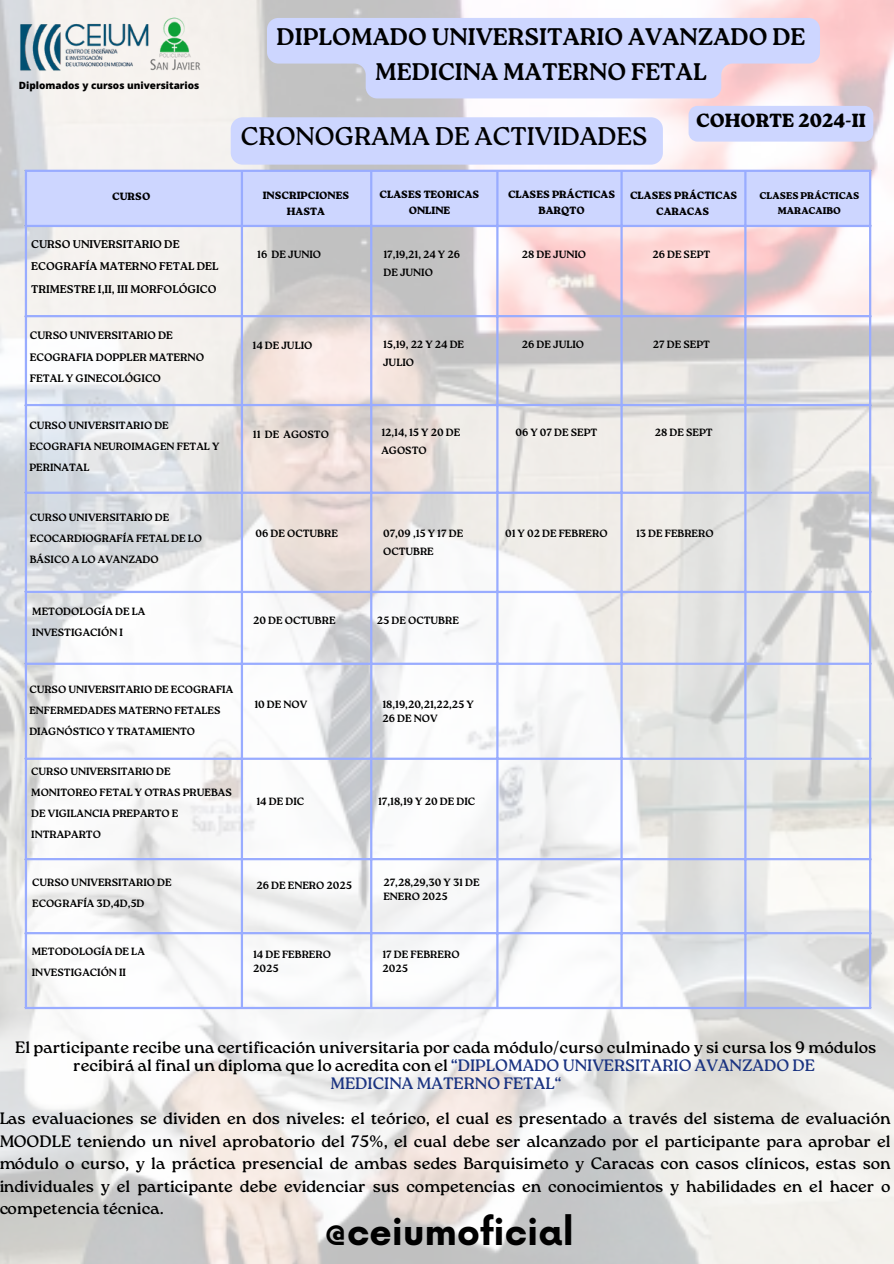
<style>
.page{position:relative;width:894px;height:1264px;background:#fff}
.page>*{position:absolute;margin:0;border:0;box-sizing:border-box;transform-origin:0 0}
.t1{font:700 36px "Now";color:#000}
.t2{font:25.5px "Roca One";color:#000}
.t3{font:700 24px "Roca One";color:#000}
.t4{font:800 19.05px "Roca One";color:#000}
.t5{font:16.5px/22.5px "Roca One";color:#000;text-align:justify}
.t6{font:16.5px "Roca One";color:#1a3381}
.t7{font:700 11.1px/22.4px "Roca One";color:#000}
.t8{font:700 10.8px/21.6px "Roca One";color:#000}
.t9{font:700 10.5px/21px "Roca One";color:#000}
.t10{font:800 10.5px/15.8px "Roca One";color:#000;text-align:center}
.t11{font:800 10.05px "Open Sans";color:#000}
.t12{font:800 9.75px/14.7px "Roca One";color:#000;text-align:center}
.s1{color:#1a3381}
</style>
<div class="page">
<img style="left:0;top:0;width:893px;height:1263px">
<div style="left:27px;top:172px;width:841px;height:53px;background:#cdd6ff"></div>
<hr style="left:25px;top:172px;width:2px;height:834px;background:#99acff">
<hr style="left:241px;top:172px;width:2px;height:834px;background:#99acff">
<hr style="left:370px;top:172px;width:2px;height:834px;background:#99acff">
<hr style="left:496px;top:172px;width:2px;height:834px;background:#99acff">
<hr style="left:620px;top:172px;width:2px;height:834px;background:#99acff">
<hr style="left:744px;top:172px;width:2px;height:834px;background:#99acff">
<hr style="left:868px;top:172px;width:3px;height:834px;background:#99acff">
<hr style="left:25px;top:170px;width:846px;height:2px;background:#99acff">
<hr style="left:25px;top:225px;width:846px;height:2px;background:#99acff">
<hr style="left:25px;top:315px;width:846px;height:2px;background:#99acff">
<hr style="left:25px;top:404px;width:846px;height:2px;background:#99acff">
<hr style="left:25px;top:491px;width:846px;height:3px;background:#99acff">
<hr style="left:25px;top:591px;width:846px;height:2px;background:#99acff">
<hr style="left:25px;top:662px;width:846px;height:3px;background:#99acff">
<hr style="left:25px;top:757px;width:846px;height:3px;background:#99acff">
<hr style="left:25px;top:858px;width:846px;height:2px;background:#99acff">
<hr style="left:25px;top:932px;width:846px;height:2px;background:#99acff">
<hr style="left:25px;top:1006px;width:846px;height:3px;background:#99acff">
<img style="left:13px;top:13px;width:193px;height:65px">
<svg style="left:267px;top:18px;width:552px;height:80px;background:#cfd4f7"></svg>
<div style="left:688px;top:106px;width:185px;height:36px;background:#cdd6ff"></div>
<div style="left:231px;top:117px;width:431px;height:48px;background:#cdd6ff;border-radius:12px"></div>
<p class="t11" style="left:19px;top:78px;width:182px">Diplomados y cursos universitarios</p>
<p class="t10" style="left:112px;top:188px;width:40px">CURSO</p>
<p class="t7" style="left:31px;top:233px;width:189px">CURSO UNIVERSITARIO DE<br>ECOGRAFÍA MATERNO FETAL DEL<br>TRIMESTRE I,II, III MORFOLÓGICO</p>
<p class="t8" style="left:30px;top:325px;width:176px">CURSO UNIVERSITARIO DE<br>ECOGRAFIA DOPPLER MATERNO<br>FETAL Y GINECOLÓGICO</p>
<p class="t9" style="left:29px;top:415px;width:191px">CURSO UNIVERSITARIO DE<br>ECOGRAFIA NEUROIMAGEN FETAL Y<br>PERINATAL</p>
<p class="t9" style="left:30px;top:506px;width:174px">CURSO UNIVERSITARIO DE<br>ECOCARDIOGRAFÍA FETAL DE LO<br>BÁSICO A LO AVANZADO</p>
<p class="t9" style="left:32px;top:600px;width:114px">METODOLOGÍA DE LA<br>INVESTIGACIÓN I</p>
<p class="t3" style="left:276px;top:23px;width:530px">DIPLOMADO UNIVERSITARIO AVANZADO DE</p>
<p class="t3" style="left:375px;top:58px;width:333px">MEDICINA MATERNO FETAL</p>
<p class="t2" style="left:241px;top:121px;width:408px">CRONOGRAMA DE ACTIVIDADES</p>
<p class="t4" style="left:696px;top:109px;width:171px">COHORTE 2024-II</p>
<p class="t10" style="left:263px;top:187px;width:88px">INSCRIPCIONES<br>HASTA</p>
<p class="t10" style="left:379px;top:186px;width:101px">CLASES TEORICAS<br>ONLINE</p>
<p class="t10" style="left:508px;top:186px;width:109px">CLASES PRÁCTICAS<br>BARQTO</p>
<p class="t10" style="left:630px;top:188px;width:109px">CLASES PRÁCTICAS<br>CARACAS</p>
<p class="t12" style="left:759px;top:189px;width:101px">CLASES PRÁCTICAS<br>MARACAIBO</p>
<p class="t9" style="left:257px;top:243px;width:65px">16 DE JUNIO</p>
<p class="t9" style="left:521px;top:244px;width:66px">28 DE JUNIO</p>
<p class="t9" style="left:652px;top:243px;width:59px">26 DE SEPT</p>
<p class="t9" style="left:383px;top:245px;width:78px;line-height:18.3px">17,19,21, 24 Y 26<br>DE JUNIO</p>
<p class="t9" style="left:252px;top:335px;width:61px">14 DE JULIO</p>
<p class="t9" style="left:383px;top:335px;width:82px;line-height:18.3px">15,19, 22 Y 24 DE<br>JULIO</p>
<p class="t9" style="left:522px;top:333px;width:64px">26 DE JULIO</p>
<p class="t9" style="left:652px;top:333px;width:59px">27 DE SEPT</p>
<p class="t9" style="left:253px;top:424px;width:77px">11 DE AGOSTO</p>
<p class="t9" style="left:381px;top:423px;width:80px;line-height:18.3px">12,14, 15 Y 20 DE<br>AGOSTO</p>
<p class="t9" style="left:515px;top:421px;width:83px">06 Y 07 DE SEPT</p>
<p class="t9" style="left:654px;top:421px;width:59px">28 DE SEPT</p>
<p class="t9" style="left:255px;top:522px;width:84px">06 DE OCTUBRE</p>
<p class="t9" style="left:383px;top:523px;width:82px;line-height:18.3px">07,09 ,15 Y 17 DE<br>OCTUBRE</p>
<p class="t9" style="left:505px;top:522px;width:104px">01 Y 02 DE FEBRERO</p>
<p class="t9" style="left:636px;top:522px;width:79px">13 DE FEBRERO</p>
<p class="t9" style="left:253px;top:610px;width:84px">20 DE OCTUBRE</p>
<p class="t9" style="left:377px;top:610px;width:84px">25 DE OCTUBRE</p>
<p class="t9" style="left:29px;top:679px;width:205px">CURSO UNIVERSITARIO DE ECOGRAFIA<br>ENFERMEDADES MATERNO FETALES<br>DIAGNÓSTICO Y TRATAMIENTO</p>
<p class="t9" style="left:31px;top:761px;width:202px">CURSO UNIVERSITARIO DE<br>MONITOREO FETAL Y OTRAS PRUEBAS<br>DE VIGILANCIA PREPARTO E<br>INTRAPARTO</p>
<p class="t9" style="left:32px;top:872px;width:141px">CURSO UNIVERSITARIO DE<br>ECOGRAFÍA 3D,4D,5D</p>
<p class="t9" style="left:32px;top:940px;width:114px">METODOLOGÍA DE LA<br>INVESTIGACIÓN II</p>
<p class="t9" style="left:254px;top:694px;width:54px">10 DE NOV</p>
<p class="t9" style="left:382px;top:697px;width:93px;line-height:14.1px">18,19,20,21,22,25 Y<br>26 DE NOV</p>
<p class="t9" style="left:256px;top:791px;width:49px">14 DE DIC</p>
<p class="t9" style="left:378px;top:791px;width:99px">17,18,19 Y 20 DE DIC</p>
<p class="t9" style="left:256px;top:875px;width:97px">26 DE ENERO 2025</p>
<p class="t9" style="left:253px;top:947px;width:79px;line-height:14.1px">14 DE FEBRERO<br>2025</p>
<p class="t9" style="left:383px;top:875px;width:98px;line-height:14.1px">27,28,29,30 Y 31 DE<br>ENERO 2025</p>
<p class="t9" style="left:382px;top:947px;width:79px;line-height:14.1px">17 DE FEBRERO<br>2025</p>
<p class="t5" style="left:15px;top:1037px;width:862px;line-height:18px;text-align:center">El participante recibe una certificación universitaria por cada módulo/curso culminado y si cursa los 9 módulos recibirá al final un diploma que lo acredita con el <span class="s1">“DIPLOMADO UNIVERSITARIO AVANZADO DE</span></p>
<p class="t6" style="left:330px;top:1073px;width:232px">MEDICINA MATERNO FETAL“</p>
<p class="t5" style="left:-1px;top:1107px;width:892px">Las evaluaciones se dividen en dos niveles: el teórico, el cual es presentado a través del sistema de evaluación MOODLE teniendo un nivel aprobatorio del 75%, el cual debe ser alcanzado por el participante para aprobar el módulo o curso, y la práctica presencial de ambas sedes Barquisimeto y Caracas con casos clínicos, estas son individuales y el participante debe evidenciar sus competencias en conocimientos y habilidades en el hacer o competencia técnica.</p>
<p class="t1" style="left:324px;top:1212px;width:251px">@ceiumoficial</p>
</div>
